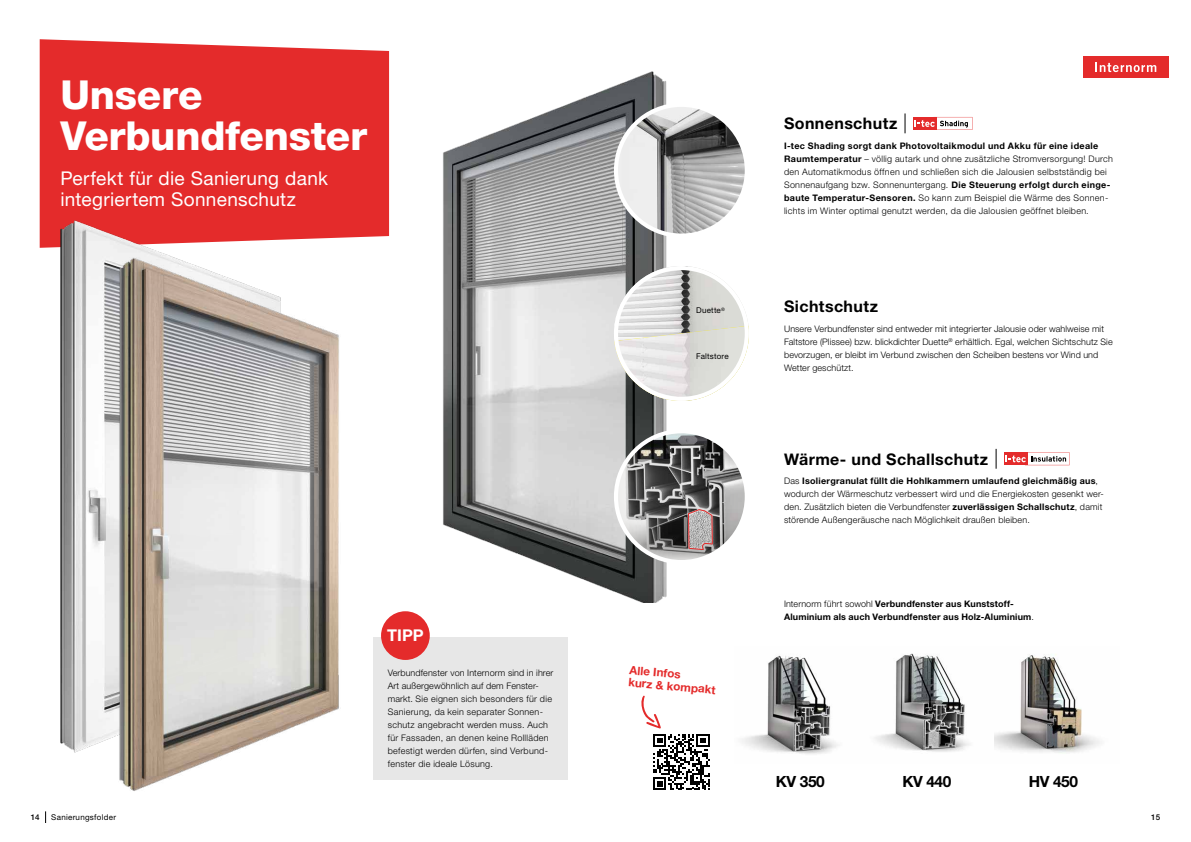
<style>
.page{position:relative;width:1191px;height:842px;background:#fff}
.page>*{position:absolute;margin:0;border:0;box-sizing:border-box;transform-origin:0 0}
.t1{font:800 40px/41px "Helvetica Neue LT Pro";letter-spacing:-.005em;color:#fff}
.t2{font:19px/20.9px "Helvetica Neue LT Pro";letter-spacing:.015em;color:#fff}
.t3{font:700 16.3px "Helvetica Neue LT Pro";color:#fff}
.t4{font:700 16px "Helvetica Neue LT Pro";letter-spacing:.025em;color:#000}
.t5{font:700 15.4px "Helvetica Neue LT Pro";letter-spacing:-.025em;color:#000}
.t6{font:700 11.6px/12.2px "Helvetica Neue LT Pro";color:#e42b2b}
.t7{font:300 9px/13px "Helvetica Neue LT Pro";letter-spacing:.02em;color:#000}
.t8{font:700 9px/13px "Helvetica Neue LT Pro";letter-spacing:.02em;color:#000}
.t9{font:8px "Helvetica Neue LT Pro";letter-spacing:.03em;color:#000}
.t10{font:500 8px "Helvetica Neue LT Pro";color:#000}
.s1{font-weight:700}
.s2{font-weight:300}
</style>
<div class="page">
<div style="left:1083px;top:57px;width:85px;height:21px;background:#e42b2b"></div>
<svg style="left:1095px;top:63px;width:61px;height:9px"></svg>
<img style="left:443px;top:71px;width:224px;height:532px">
<div style="left:40px;top:39px;width:349px;height:209px;background:#e42b2b"></div>
<img style="left:52px;top:215px;width:237px;height:538px">
<img style="left:106px;top:255px;width:233px;height:536px">
<img style="left:614px;top:266px;width:135px;height:135px;border-radius:67px">
<img style="left:614px;top:326px;width:135px;height:75px">
<div style="left:614px;top:266px;width:135px;height:135px;border:4px solid #fff;border-radius:50%"></div>
<img style="left:616px;top:105px;width:131px;height:131px;border-radius:65px">
<div style="left:614px;top:103px;width:135px;height:135px;border:4px solid #fff;border-radius:50%"></div>
<svg style="left:616px;top:431px;width:128px;height:131px"></svg>
<div style="left:614px;top:429px;width:135px;height:135px;border:4px solid #fff;border-radius:50%"></div>
<div style="left:913px;top:117px;width:23px;height:13px;background:#e42b2b"></div>
<svg style="left:914px;top:117px;width:58px;height:13px"></svg>
<svg style="left:904px;top:113px;width:1px;height:20px"></svg>
<div style="left:1004px;top:452px;width:23px;height:13px;background:#e42b2b"></div>
<svg style="left:1005px;top:452px;width:64px;height:13px"></svg>
<svg style="left:995px;top:449px;width:1px;height:20px"></svg>
<div style="left:373px;top:637px;width:195px;height:143px;background:#e7e7e7"></div>
<div style="left:381px;top:611px;width:49px;height:49px;background:#e42b2b;border-radius:50%"></div>
<img style="left:742px;top:655px;width:96px;height:99px">
<img style="left:994px;top:654px;width:106px;height:99px">
<img style="left:875px;top:653px;width:95px;height:99px">
<svg style="left:709px;top:734px;width:1px;height:56px"></svg>
<svg style="left:641px;top:695px;width:68px;height:95px"></svg>
<svg style="left:45px;top:811px;width:1px;height:12px"></svg>
<h1 class="t1" style="left:60px;top:75px;width:308px">Unsere<br>Verbundfenster</h1>
<h2 class="t2" style="left:60px;top:168px;width:269px">Perfekt für die Sanierung dank integriertem Sonnenschutz</h2>
<h3 class="t3" style="left:387px;top:625px;width:38px">TIPP</h3>
<p class="t7" style="left:388px;top:666px;width:167px">Verbundfenster von Internorm sind in ihrer Art außergewöhnlich auf dem Fenster&shy;markt. Sie eignen sich besonders für die Sanierung, da kein separater Sonnen&shy;schutz angebracht werden muss. Auch für Fassaden, an denen keine Rollläden befestigt werden dürfen, sind Verbund&shy;fenster die ideale Lösung.</p>
<p class="t9" style="left:696px;top:306px;width:30px">Duette<sup>®</sup></p>
<p class="t9" style="left:696px;top:351px;width:34px">Faltstore</p>
<p class="t6" style="left:630px;top:663px;width:89px;rotate:5deg">Alle Infos<br>kurz &amp; kompakt</p>
<h3 class="t4" style="left:784px;top:113px;width:115px">Sonnenschutz</h3>
<p class="t7" style="left:784px;top:139px;width:330px"><span class="s1">I-tec Shading sorgt dank Photovoltaikmodul und Akku für eine ideale Raumtemperatur</span> – völlig autark und ohne zusätzliche Stromversorgung! Durch den Automatikmodus öffnen und schließen sich die Jalousien selbstständig bei Sonnenaufgang bzw. Sonnenuntergang. <span class="s1">Die Steuerung erfolgt durch einge&shy;baute Temperatur-Sensoren.</span> So kann zum Beispiel die Wärme des Sonnen&shy;lichts im Winter optimal genutzt werden, da die Jalousien geöffnet bleiben.</p>
<h3 class="t4" style="left:784px;top:297px;width:95px">Sichtschutz</h3>
<p class="t7" style="left:784px;top:322px;width:330px">Unsere Verbundfenster sind entweder mit integrierter Jalousie oder wahlweise mit Faltstore (Plissee) bzw. blickdichter Duette<sup>®</sup> erhältlich. Egal, welchen Sichtschutz Sie bevorzugen, er bleibt im Verbund zwischen den Scheiben bestens vor Wind und Wetter geschützt.</p>
<h3 class="t4" style="left:784px;top:449px;width:206px">Wärme- und Schallschutz</h3>
<p class="t7" style="left:784px;top:474px;width:321px">Das <span class="s1">Isoliergranulat füllt die Hohlkammern umlaufend gleichmäßig aus</span>, wodurch der Wärmeschutz verbessert wird und die Energiekosten gesenkt wer&shy;den. Zusätzlich bieten die Verbundfenster <span class="s1">zuverlässigen Schallschutz</span>, damit störende Außengeräusche nach Möglichkeit draußen bleiben.</p>
<p class="t8" style="left:784px;top:597px;width:251px"><span class="s2">Internorm führt sowohl</span> Verbundfenster aus Kunststoff-<br>Aluminium als auch Verbundfenster aus Holz-Aluminium<span class="s2">.</span></p>
<h3 class="t5" style="left:776px;top:771px;width:50px">KV 350</h3>
<h3 class="t5" style="left:902px;top:771px;width:50px">KV 440</h3>
<h3 class="t5" style="left:1028px;top:771px;width:51px">HV 450</h3>
<p class="t10" style="left:31px;top:812px;width:10px">14</p>
<p class="t9" style="left:51px;top:812px;width:66px">Sanierungsfolder</p>
<p class="t10" style="left:1151px;top:812px;width:10px">15</p>
</div>
